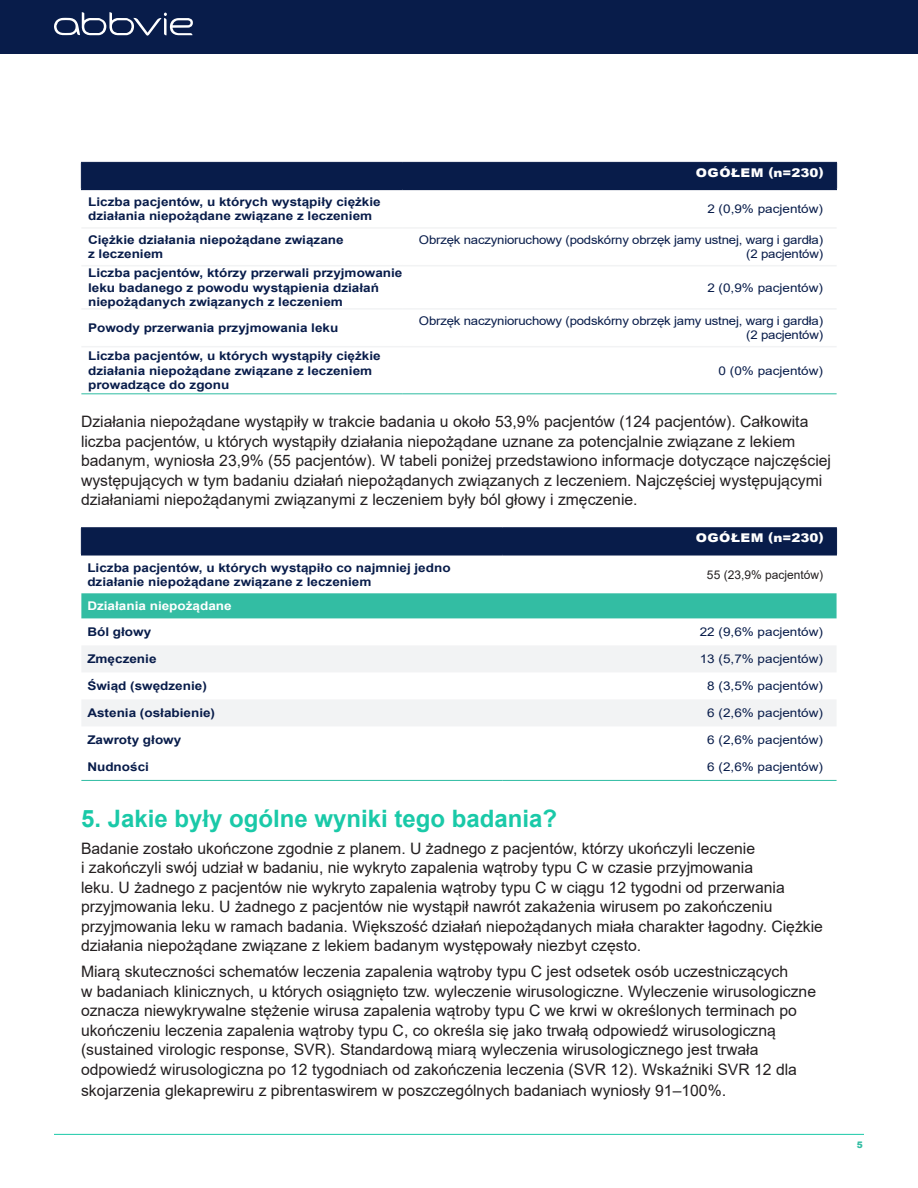
<style>
.page{position:relative;width:918px;height:1188px;background:#fff}
.page>*{position:absolute;margin:0;border:0;box-sizing:border-box;transform-origin:0 0}
.t1{font:700 24px "Arial";color:#1ac9a8}
.t2{font:15.75px/19.5px "Arial";color:#231f20}
.t3{font:700 12px/14.4px "Arial";color:#081c4a;scale:1.13 1}
.t4{font:12px "Arial";letter-spacing:-.015em;color:#081c4a;scale:1.13 1}
.t5{font:12px/14.4px "Arial";letter-spacing:-.015em;color:#081c4a;text-align:right;scale:1.1 1}
.t6{font:900 12px "Arial";letter-spacing:.035em;color:#fff;scale:1.13 1}
.t7{font:700 12px "Arial";color:#fff;scale:1.13 1}
.t8{font:12px "Arial";color:#231f20}
.t9{font:900 9px "Arial";color:#33bda3}
.s1{font-size:16.5px}
</style>
<div class="page">
<div style="left:81px;top:162px;width:756px;height:27px;background:#081c4a"></div>
<hr style="left:81px;top:189px;width:322px;height:1px;background:#081c4a">
<hr style="left:403px;top:189px;width:434px;height:1px;background:#081c4a">
<hr style="left:81px;top:227px;width:322px;height:2px;background:#f2f3f4">
<hr style="left:403px;top:227px;width:434px;height:2px;background:#f2f3f4">
<hr style="left:81px;top:265px;width:322px;height:1px;background:#f2f3f4">
<hr style="left:403px;top:265px;width:434px;height:1px;background:#f2f3f4">
<hr style="left:81px;top:308px;width:322px;height:2px;background:#f2f3f4">
<hr style="left:403px;top:308px;width:434px;height:2px;background:#f2f3f4">
<hr style="left:81px;top:346px;width:322px;height:1px;background:#f2f3f4">
<hr style="left:403px;top:346px;width:434px;height:1px;background:#f2f3f4">
<hr style="left:81px;top:393px;width:322px;height:1px;background:#2dbca1">
<hr style="left:403px;top:393px;width:434px;height:1px;background:#2dbca1">
<div style="left:81px;top:593px;width:756px;height:25px;background:#33bda3"></div>
<svg style="left:82px;top:646px;width:754px;height:80px;fill:#f2f3f4"></svg>
<hr style="left:81px;top:527px;width:421px;height:1px;background:#081c4a">
<hr style="left:502px;top:527px;width:335px;height:1px;background:#081c4a">
<div style="left:81px;top:528px;width:756px;height:26px;background:#081c4a"></div>
<hr style="left:81px;top:554px;width:421px;height:2px;background:#081c4a">
<hr style="left:502px;top:554px;width:335px;height:2px;background:#081c4a">
<hr style="left:81px;top:780px;width:421px;height:1px;background:#2dbca1">
<hr style="left:502px;top:780px;width:335px;height:1px;background:#2dbca1">
<hr style="left:54px;top:1134px;width:810px;height:1px;background:#1ac9a8">
<div style="left:0;top:0;width:918px;height:54px;background:#081c4a"></div>
<svg style="left:54px;top:12px;width:139px;height:24px"></svg>
<p class="t6" style="left:696px;top:164px;width:115px">OGÓŁEM (n=230)</p>
<p class="t3" style="left:88px;top:195px;width:260px">Liczba pacjentów, u których wystąpiły ciężkie działania niepożądane związane z leczeniem</p>
<p class="t4" style="left:707px;top:201px;width:104px">2 (0,9% pacjentów)</p>
<p class="t3" style="left:88px;top:233px;width:228px">Ciężkie działania niepożądane związane z leczeniem</p>
<p class="t5" style="left:419px;top:233px;width:369px">Obrzęk naczynioruchowy (podskórny obrzęk jamy ustnej, warg i gardła) (2 pacjentów)</p>
<p class="t3" style="left:88px;top:266px;width:280px">Liczba pacjentów, którzy przerwali przyjmowanie leku badanego z powodu wystąpienia działań niepożądanych związanych z leczeniem</p>
<p class="t4" style="left:707px;top:279px;width:104px">2 (0,9% pacjentów)</p>
<p class="t3" style="left:88px;top:321px;width:223px">Powody przerwania przyjmowania leku</p>
<p class="t5" style="left:419px;top:313px;width:369px">Obrzęk naczynioruchowy (podskórny obrzęk jamy ustnej, warg i gardła) (2 pacjentów)</p>
<p class="t3" style="left:88px;top:349px;width:260px">Liczba pacjentów, u których wystąpiły ciężkie działania niepożądane związane z leczeniem prowadzące do zgonu</p>
<p class="t4" style="left:719px;top:362px;width:94px">0 (0% pacjentów)</p>
<p class="t2" style="left:81px;top:412px;width:752px">Działania niepożądane wystąpiły w trakcie badania u około 53,9% pacjentów (124 pacjentów). Całkowita liczba pacjentów, u których wystąpiły działania niepożądane uznane za potencjalnie związane z lekiem badanym, wyniosła 23,9% (55 pacjentów). W tabeli poniżej przedstawiono informacje dotyczące najczęściej występujących w tym badaniu działań niepożądanych związanych z leczeniem. Najczęściej występującymi działaniami niepożądanymi związanymi z leczeniem były ból głowy i zmęczenie.</p>
<p class="t6" style="left:696px;top:529px;width:115px">OGÓŁEM (n=230)</p>
<p class="t3" style="left:87px;top:560px;width:323px">Liczba pacjentów, u których wystąpiło co najmniej jedno działanie niepożądane związane z leczeniem</p>
<p class="t8" style="left:707px;top:566px;width:118px">55 (23,9% pacjentów)</p>
<p class="t7" style="left:87px;top:598px;width:129px">Działania niepożądane</p>
<p class="t3" style="left:87px;top:625px;width:58px">Ból głowy</p>
<p class="t4" style="left:700px;top:624px;width:111px">22 (9,6% pacjentów)</p>
<p class="t3" style="left:87px;top:652px;width:63px">Zmęczenie</p>
<p class="t4" style="left:700px;top:651px;width:111px">13 (5,7% pacjentów)</p>
<p class="t3" style="left:87px;top:679px;width:107px">Świąd (swędzenie)</p>
<p class="t4" style="left:707px;top:678px;width:104px">8 (3,5% pacjentów)</p>
<p class="t3" style="left:87px;top:706px;width:115px">Astenia (osłabienie)</p>
<p class="t4" style="left:707px;top:705px;width:104px">6 (2,6% pacjentów)</p>
<p class="t3" style="left:87px;top:733px;width:85px">Zawroty głowy</p>
<p class="t4" style="left:707px;top:732px;width:104px">6 (2,6% pacjentów)</p>
<p class="t3" style="left:87px;top:760px;width:56px">Nudności</p>
<p class="t4" style="left:707px;top:759px;width:104px">6 (2,6% pacjentów)</p>
<h1 class="t1" style="left:81px;top:802px;width:478px">5. Jakie były ogólne wyniki tego badania?</h1>
<p class="t2" style="left:81px;top:838px;width:744px">Badanie zostało ukończone zgodnie z planem. U żadnego z pacjentów, którzy ukończyli leczenie<br>i zakończyli swój udział w badaniu, nie wykryto zapalenia wątroby typu C w czasie przyjmowania<br>leku. U żadnego z pacjentów nie wykryto zapalenia wątroby typu C w ciągu 12 tygodni od przerwania przyjmowania leku. U żadnego z pacjentów nie wystąpił nawrót zakażenia wirusem po zakończeniu przyjmowania leku w ramach badania. Większość działań niepożądanych miała charakter łagodny. Ciężkie działania niepożądane związane z lekiem badanym występowały niezbyt często.</p>
<p class="t2" style="left:81px;top:962px;width:737px">Miarą skuteczności schematów leczenia zapalenia wątroby typu C jest odsetek osób uczestniczących<br>w badaniach klinicznych, u których osiągnięto tzw. wyleczenie wirusologiczne. Wyleczenie wirusologiczne oznacza niewykrywalne stężenie wirusa zapalenia wątroby typu C we krwi w określonych terminach po ukończeniu leczenia zapalenia wątroby typu C, co określa się jako trwałą odpowiedź wirusologiczną (sustained virologic response, SVR). Standardową miarą wyleczenia wirusologicznego jest trwała odpowiedź wirusologiczna po 12 tygodniach od zakończenia leczenia (SVR 12). Wskaźniki SVR 12 dla</p>
<p class="t2" style="left:81px;top:1081px;width:647px">skojarzenia glekaprewiru z pibrentaswirem w poszczególnych badaniach wyniosły 91–100%<span class="s1">.</span></p>
<p class="t9" style="left:857px;top:1139px;width:8px">5</p>
</div>
